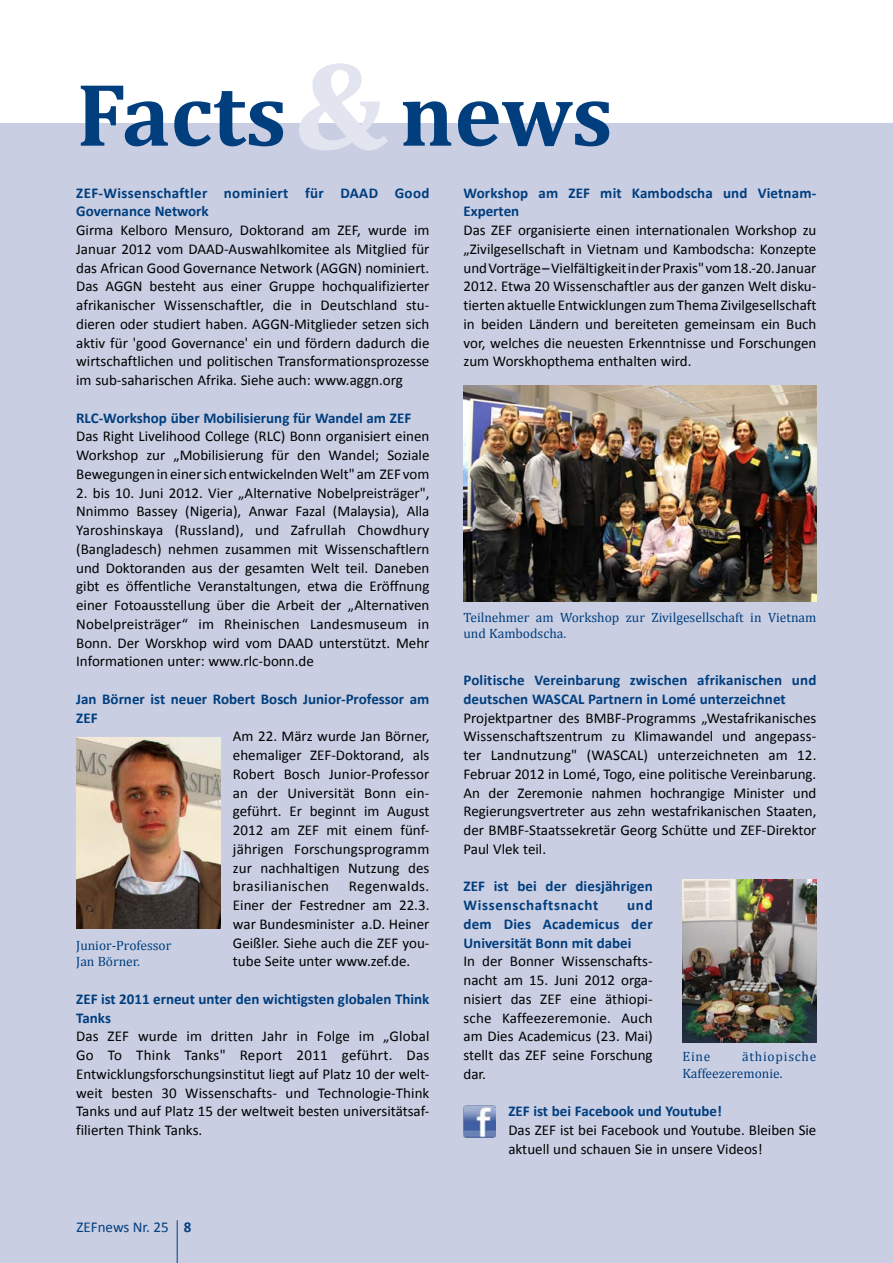
<style>
.page{position:relative;width:893px;height:1263px;background:#fff}
.page>*{position:absolute;margin:0;border:0;box-sizing:border-box;transform-origin:0 0}
.t1{font:700 127.5px "Cambria";color:#e2e4ef}
.t2{font:700 90px "Cambria";color:#003e7e}
.ZEFnews_BodyText_ers{font:15px/18.8px "Calibri";color:#000;text-align:justify}
.ZEFnews_Ü2{font:700 15px/18.8px "Calibri";color:#003e7e}
.ZEFnews_Ü2-2{font:700 15px/18.8px "Calibri";letter-spacing:.025em;color:#003e7e}
.t3{font:15px "Calibri";color:#003e7e}
.ZEFnews_BU{font:13.5px/16.2px "Cambria";color:#003e7e}
.s1{font-weight:700}
</style>
<div class="page">
<div style="left:0;top:123px;width:893px;height:1140px;background:#c9cee2"></div>
<img style="left:463px;top:385px;width:353px;height:216px">
<img style="left:76px;top:737px;width:144px;height:192px">
<img style="left:463px;top:1105px;width:33px;height:32px">
<hr style="left:177px;top:1220px;width:1px;height:43px;background:#003e7e">
<img style="left:682px;top:879px;width:134px;height:163px">
<p class="t2" style="left:77px;top:60px;width:212px">Facts</p>
<p class="t1" style="left:294px;top:28px;width:96px">&amp;</p>
<p class="t2" style="left:400px;top:60px;width:215px">news</p>
<p class="ZEFnews_Ü2-2" style="left:76px;top:182px;width:355px">ZEF-Wissenschaftler nominiert für DAAD Good<br>Governance Network</p>
<p class="ZEFnews_BodyText_ers" style="left:76px;top:220px;width:355px">Girma Kelboro Mensuro, Doktorand am ZEF, wurde im Januar 2012 vom DAAD-Auswahlkomitee als Mitglied für das African Good Governance Network (AGGN) nominiert.<br>Das AGGN besteht aus einer Gruppe hochqualifizierter afrikanischer Wissenschaftler, die in Deutschland stu&shy;dieren oder studiert haben. AGGN-Mitglieder setzen sich aktiv für 'good Governance' ein und fördern dadurch die wirtschaftlichen und politischen Transformationsprozesse im sub-saharischen Afrika. Siehe auch: www.aggn.org</p>
<p class="ZEFnews_Ü2" style="left:76px;top:407px;width:337px">RLC-Workshop über Mobilisierung für Wandel am ZEF</p>
<p class="ZEFnews_BodyText_ers" style="left:76px;top:426px;width:355px">Das Right Livelihood College (RLC) Bonn organisiert einen Workshop zur „Mobilisierung für den Wandel; Soziale Bewegungen in einer sich entwickelnden Welt" am ZEF vom</p>
<p class="ZEFnews_BodyText_ers" style="left:76px;top:482px;width:355px">2. bis 10. Juni 2012. Vier „Alternative Nobelpreisträger", Nnimmo Bassey (Nigeria), Anwar Fazal (Malaysia), Alla Yaroshinskaya (Russland), und Zafrullah Chowdhury (Bangladesch) nehmen zusammen mit Wissenschaftlern und Doktoranden aus der gesamten Welt teil. Daneben gibt es öffentliche Veranstaltungen, etwa die Eröffnung einer Fotoausstellung über die Arbeit der „Alternativen Nobelpreisträger“ im Rheinischen Landesmuseum in Bonn. Der Worskhop wird vom DAAD unterstützt. Mehr Informationen unter: www.rlc-bonn.de</p>
<p class="ZEFnews_Ü2" style="left:76px;top:689px;width:355px">Jan Börner ist neuer Robert Bosch Junior-Professor am<br>ZEF</p>
<p class="ZEFnews_BodyText_ers" style="left:233px;top:726px;width:198px">Am 22. März wurde Jan Börner, ehemaliger ZEF-Doktorand, als Robert Bosch Junior-Professor an der Universität Bonn ein&shy;geführt. Er beginnt im August 2012 am ZEF mit einem fünf&shy;jährigen Forschungsprogramm zur nachhaltigen Nutzung des brasilianischen</p>
<p class="ZEFnews_BodyText_ers" style="left:233px;top:876px;width:198px;text-indent:116px">Regenwalds.<br>Einer der Festredner am 22.3. war Bundesminister a.D. Heiner Geißler. Siehe auch die ZEF you&shy;tube Seite unter www.zef.de.</p>
<p class="ZEFnews_Ü2" style="left:76px;top:989px;width:355px">ZEF ist 2011 erneut unter den wichtigsten globalen Think<br>Tanks</p>
<p class="ZEFnews_BodyText_ers" style="left:76px;top:1026px;width:355px">Das ZEF wurde im dritten Jahr in Folge im „Global Go To Think Tanks" Report 2011 geführt. Das Entwicklungsforschungsinstitut liegt auf Platz 10 der welt&shy;weit besten 30 Wissenschafts- und Technologie-Think Tanks und auf Platz 15 der weltweit besten universitätsaf&shy;filierten Think Tanks.</p>
<p class="ZEFnews_BU" style="left:76px;top:937px;width:97px">Junior-Professor</p>
<p class="ZEFnews_BU" style="left:76px;top:953px;width:65px">Jan Börner.</p>
<p class="t3" style="left:77px;top:1217px;width:94px">ZEFnews Nr. 25</p>
<p class="ZEFnews_Ü2" style="left:184px;top:1216px;width:9px">8</p>
<p class="t3" style="left:143px;top:1217px;width:53px">o. 25 <span class="s1">8</span></p>
<p class="ZEFnews_Ü2" style="left:463px;top:182px;width:354px">Workshop am ZEF mit Kambodscha und Vietnam-<br>Experten</p>
<p class="ZEFnews_BodyText_ers" style="left:463px;top:220px;width:354px">Das ZEF organisierte einen internationalen Workshop zu „Zivilgesellschaft in Vietnam und Kambodscha: Konzepte und Vorträge – Vielfältigkeit in der Praxis" vom 18.-20. Januar 2012. Etwa 20 Wissenschaftler aus der ganzen Welt disku&shy;tierten aktuelle Entwicklungen zum Thema Zivilgesellschaft in beiden Ländern und bereiteten gemeinsam ein Buch vor, welches die neuesten Erkenntnisse und Forschungen zum Worskhopthema enthalten wird.</p>
<p class="ZEFnews_BU" style="left:463px;top:609px;width:354px">Teilnehmer am Workshop zur Zivilgesellschaft in Vietnam und Kambodscha.</p>
<p class="ZEFnews_Ü2" style="left:463px;top:670px;width:354px">Politische Vereinbarung zwischen afrikanischen und deutschen WASCAL Partnern in Lomé unterzeichnet</p>
<p class="ZEFnews_BodyText_ers" style="left:463px;top:707px;width:354px">Projektpartner des BMBF-Programms „Westafrikanisches Wissenschaftszentrum zu Klimawandel und angepass&shy;ter Landnutzung" (WASCAL) unterzeichneten am 12.<br>Februar 2012 in Lomé, Togo, eine politische Vereinbarung.<br>An der Zeremonie nahmen hochrangige Minister und Regierungsvertreter aus zehn westafrikanischen Staaten, der BMBF-Staatssekretär Georg Schütte und ZEF-Direktor Paul Vlek teil.</p>
<p class="ZEFnews_Ü2" style="left:463px;top:876px;width:191px">ZEF ist bei der diesjährigen<br>Wissenschaftsnacht</p>
<p class="ZEFnews_Ü2" style="left:463px;top:895px;width:191px;text-align:justify;text-indent:164px">und dem Dies Academicus der Universität Bonn mit dabei</p>
<p class="ZEFnews_BodyText_ers" style="left:463px;top:951px;width:191px">In der Bonner Wissenschafts&shy;nacht am 15. Juni 2012 orga&shy;nisiert das ZEF eine äthiopi&shy;sche Kaffeezeremonie. Auch am Dies Academicus (23. Mai) stellt das ZEF seine Forschung dar.</p>
<p class="ZEFnews_Ü2" style="left:508px;top:1101px;width:215px">ZEF ist bei Facebook und Youtube!</p>
<p class="ZEFnews_BodyText_ers" style="left:508px;top:1120px;width:310px">Das ZEF ist bei Facebook und Youtube. Bleiben Sie aktuell und schauen Sie in unsere Videos!</p>
<p class="ZEFnews_BU" style="left:682px;top:1048px;width:135px;text-indent:60px">äthiopische<br>Kaffeezeremonie.</p>
<p class="ZEFnews_BU" style="left:682px;top:1048px;width:29px">Eine</p>
</div>
